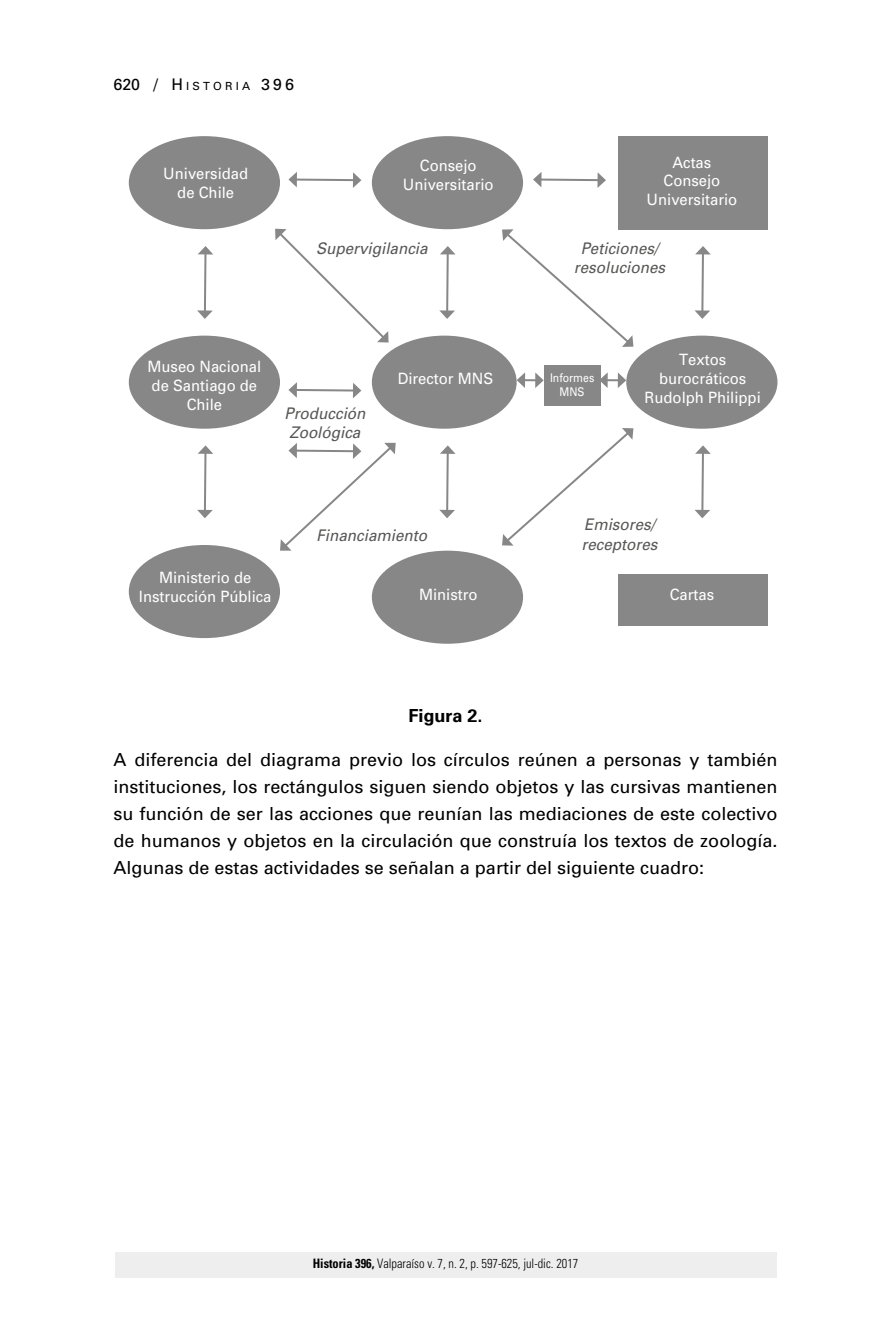
<style>
.page{position:relative;width:891px;height:1333px;background:#fff}
.page>*{position:absolute;margin:0;border:0;box-sizing:border-box;transform-origin:0 0}
.t1{font:18px/27px "Univers";color:#000;text-align:justify}
.t2{font:700 18px "Univers";color:#000}
.t3{font:italic 16px/19.2px "Univers";color:#575756;text-align:center;scale:.95 1}
.t4{font:16px "Univers";letter-spacing:.1em;color:#000}
.t5{font:15.6px/18.8px "Univers";color:#fff;text-align:center;scale:.95 1}
.t6{font:300 condensed 13px "Univers";color:#000;scale:.95 1}
.t7{font:12px/14.4px "Univers";color:#fff;text-align:center;scale:.87 1}
.s1{font-size:11.2px}
.s2{font-weight:700}
</style>
<div class="page">
<div style="left:114px;top:1251px;width:662px;height:26px;background:#eee"></div>
<div style="left:129px;top:136px;width:151px;height:93px;background:#878787;border-radius:50%"></div>
<div style="left:371px;top:136px;width:152px;height:93px;background:#878787;border-radius:50%"></div>
<div style="left:617px;top:136px;width:149px;height:93px;background:#878787"></div>
<hr style="left:296px;top:178px;width:58px;height:3px;background:#878787">
<svg style="left:288px;top:172px;width:9px;height:15px"></svg>
<svg style="left:353px;top:172px;width:8px;height:16px"></svg>
<hr style="left:540px;top:178px;width:58px;height:3px;background:#878787">
<svg style="left:533px;top:172px;width:8px;height:15px"></svg>
<svg style="left:597px;top:172px;width:8px;height:16px"></svg>
<div style="left:371px;top:335px;width:145px;height:93px;background:#878787;border-radius:50%"></div>
<div style="left:371px;top:550px;width:152px;height:93px;background:#878787;border-radius:50%"></div>
<div style="left:626px;top:335px;width:151px;height:93px;background:#878787;border-radius:50%"></div>
<div style="left:129px;top:335px;width:151px;height:93px;background:#878787;border-radius:50%"></div>
<div style="left:129px;top:545px;width:151px;height:93px;background:#878787;border-radius:50%"></div>
<div style="left:617px;top:574px;width:149px;height:52px;background:#878787"></div>
<div style="left:543px;top:365px;width:57px;height:40px;background:#878787"></div>
<hr style="left:204px;top:253px;width:2px;height:58px;background:#878787">
<svg style="left:198px;top:246px;width:15px;height:8px"></svg>
<svg style="left:197px;top:310px;width:16px;height:9px"></svg>
<hr style="left:204px;top:453px;width:2px;height:58px;background:#878787">
<svg style="left:198px;top:445px;width:15px;height:9px"></svg>
<svg style="left:197px;top:510px;width:16px;height:8px"></svg>
<hr style="left:446px;top:253px;width:2px;height:58px;background:#878787">
<svg style="left:440px;top:246px;width:15px;height:8px"></svg>
<svg style="left:439px;top:310px;width:16px;height:9px"></svg>
<hr style="left:446px;top:453px;width:2px;height:58px;background:#878787">
<svg style="left:440px;top:445px;width:15px;height:9px"></svg>
<svg style="left:439px;top:510px;width:16px;height:8px"></svg>
<hr style="left:701px;top:253px;width:2px;height:58px;background:#878787">
<svg style="left:695px;top:246px;width:15px;height:8px"></svg>
<svg style="left:694px;top:310px;width:15px;height:9px"></svg>
<hr style="left:701px;top:453px;width:2px;height:58px;background:#878787">
<svg style="left:695px;top:445px;width:15px;height:9px"></svg>
<svg style="left:695px;top:510px;width:14px;height:8px"></svg>
<hr style="left:296px;top:389px;width:58px;height:2px;background:#878787">
<svg style="left:288px;top:382px;width:9px;height:16px"></svg>
<svg style="left:353px;top:383px;width:8px;height:15px"></svg>
<svg style="left:502px;top:428px;width:131px;height:117px"></svg>
<svg style="left:502px;top:229px;width:131px;height:118px"></svg>
<svg style="left:275px;top:229px;width:113px;height:113px"></svg>
<svg style="left:280px;top:443px;width:115px;height:107px"></svg>
<svg style="left:600px;top:372px;width:26px;height:16px"></svg>
<svg style="left:516px;top:372px;width:27px;height:16px"></svg>
<p class="t4" style="left:113px;top:75px;width:182px">620 / H<span class="s1">ISTORIA</span> 396</p>
<p class="t5" style="left:163px;top:164px;width:91px">Universidad de Chile</p>
<p class="t5" style="left:403px;top:156px;width:97px">Consejo<br>Universitario</p>
<p class="t5" style="left:646px;top:153px;width:97px">Actas<br>Consejo<br>Universitario</p>
<p class="t3" style="left:316px;top:239px;width:119px">Supervigilancia</p>
<p class="t5" style="left:147px;top:357px;width:121px">Museo Nacional de Santiago de<br>Chile</p>
<p class="t3" style="left:284px;top:403px;width:87px">Producción<br>Zoológica</p>
<p class="t5" style="left:397px;top:369px;width:102px">Director MNS</p>
<p class="t5" style="left:139px;top:568px;width:141px">Ministerio de<br>Instrucción Pública</p>
<p class="t3" style="left:316px;top:526px;width:118px">Financiamiento</p>
<p class="t5" style="left:419px;top:585px;width:63px">Ministro</p>
<p class="t3" style="left:573px;top:239px;width:98px">Peticiones/ resoluciones</p>
<p class="t7" style="left:549px;top:370px;width:52px">Informes<br>MNS</p>
<p class="t5" style="left:644px;top:350px;width:124px">Textos burocráticos<br>Rudolph Philippi</p>
<p class="t3" style="left:581px;top:515px;width:82px;text-align:left">Emisores/ receptores</p>
<p class="t5" style="left:669px;top:585px;width:48px">Cartas</p>
<p class="t2" style="left:408px;top:704px;width:76px">Figura 2.</p>
<p class="t1" style="left:113px;top:746px;width:665px">A diferencia del diagrama previo los círculos reúnen a personas y también instituciones, los rectángulos siguen siendo objetos y las cursivas mantienen su función de ser las acciones que reunían las mediaciones de este colectivo de humanos y objetos en la circulación que construía los textos de zoología.<br>Algunas de estas actividades se señalan a partir del siguiente cuadro:</p>
<p class="t6" style="left:312px;top:1255px;width:281px"><span class="s2">Historia 396,</span> Valparaíso v. 7, n. 2, p. 597-625, jul-dic. 2017</p>
</div>
